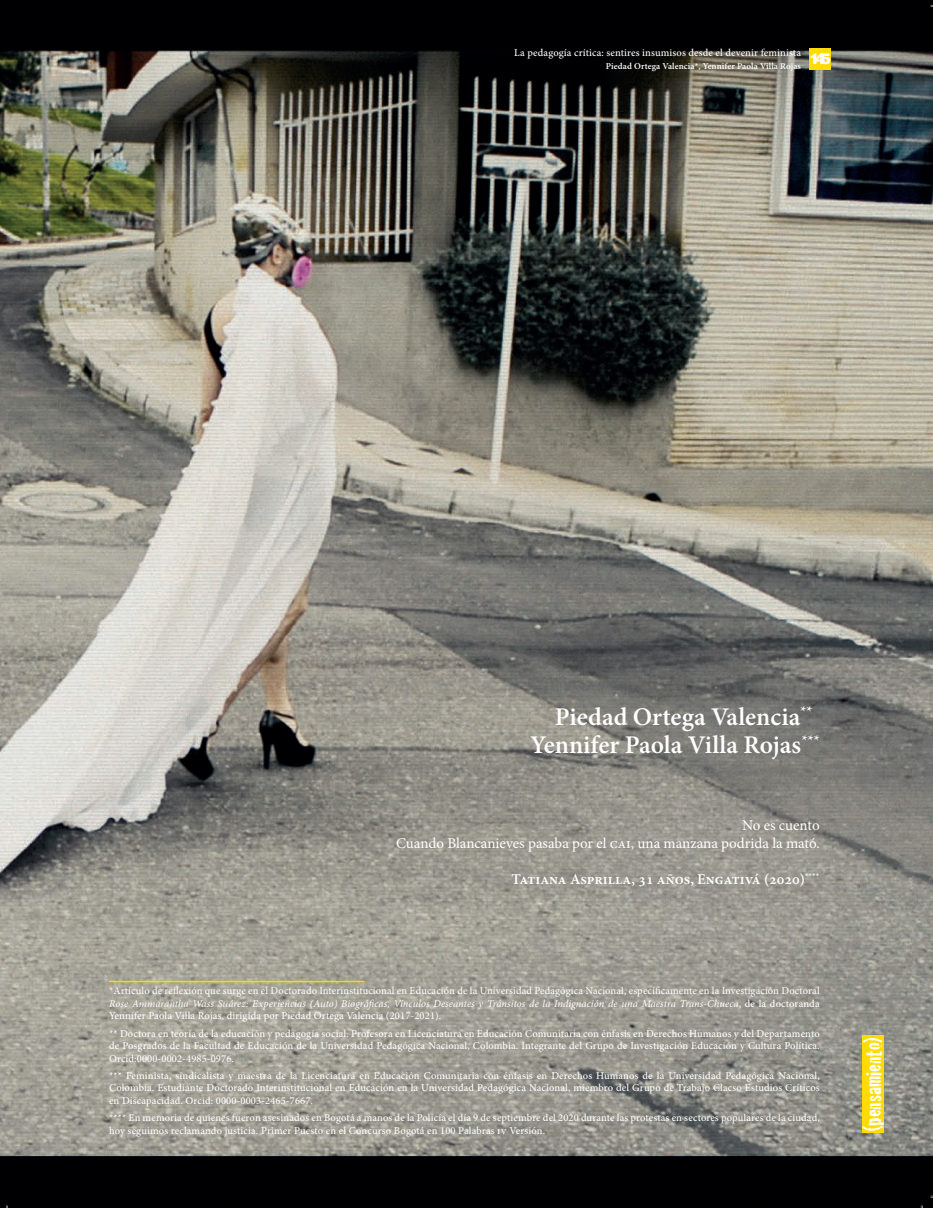
<style>
.page{position:relative;width:933px;height:1208px;background:#fff}
.page>*{position:absolute;margin:0;border:0;box-sizing:border-box;transform-origin:0 0}
.t1{font:600 25.5px/28.5px "Minion Pro";letter-spacing:-.01em;color:#fff;text-align:right}
.t2{font:22.5px "Cracked";color:#fff}
.t3{font:15px/18px "Minion Pro";color:#fff;text-align:right}
.t4{font:600 15px "Minion Pro";color:#fff}
.t5{font:900 15px "Helvetica";color:#fff}
.t6{font:500 10.5px/12.6px "Minion Pro";letter-spacing:.01em;color:#fff;text-align:justify}
.t7{font:10.5px/12.6px "Minion Pro";letter-spacing:.01em;color:#fff;text-align:justify}
.t8{font:600 9px "Minion Pro";color:#fff}
.s1{font-style:italic}
.s2{font-weight:500}
</style>
<div class="page">
<img style="left:0;top:0;width:932px;height:1208px">
<div style="left:862px;top:1035px;width:21px;height:98px;background:#ffdc01"></div>
<div style="left:809px;top:48px;width:21px;height:21px;background:#ffdc01"></div>
<hr style="left:109px;top:981px;width:255px;height:1px;background:#ffdc01">
<svg style="left:0;top:0;width:8px;height:7px"></svg>
<svg style="left:456px;top:1207px;width:16px;height:1px"></svg>
<svg style="left:932px;top:593px;width:1px;height:17px"></svg>
<p class="t6" style="left:514px;top:47px;width:288px">La pedagogía crítica: sentires insumisos desde el devenir feminista</p>
<p class="t8" style="left:605px;top:60px;width:197px">Piedad Ortega Valencia*, Yennifer Paola Villa Rojas</p>
<h3 class="t5" style="left:809px;top:49px;width:23px">145</h3>
<h1 class="t1" style="left:530px;top:702px;width:291px">Piedad Ortega Valencia<sup>**<br></sup>Yennifer Paola Villa Rojas<sup>***</sup></h1>
<h3 class="t3" style="left:396px;top:816px;width:425px">No es cuento<br>Cuando Blancanieves pasaba por el cai, una manzana podrida la mató.</h3>
<h3 class="t4" style="left:511px;top:869px;width:309px">Tatiana Asprilla, 31 años, Engativá (2020)<sup>****</sup></h3>
<p class="t7" style="left:109px;top:985px;width:712px">*Artículo de reflexión que surge en el Doctorado Interinstitucional en Educación de la Universidad Pedagógica Nacional, específicamente en la Investigación Doctoral <span class="s1">Rose Ammarantha Wass Suárez: Experiencias (Auto) Biográficas, Vínculos Deseantes y Tránsitos de la Indignación de una Maestra Trans-Chueca</span><span class="s2">, de la doctoranda Yennifer Paola Villa Rojas, dirigida por Piedad Ortega Valencia (2017-2021).</span></p>
<p class="t6" style="left:109px;top:1027px;width:712px">** Doctora en teoría de la educación y pedagogía social. Profesora en Licenciatura en Educación Comunitaria con énfasis en Derechos Humanos y del Departamento de Posgrados de la Facultad de Educación de la Universidad Pedagógica Nacional, Colombia. Integrante del Grupo de Investigación Educación y Cultura Política.<br>Orcid:0000-0002-4985-0976.</p>
<p class="t6" style="left:109px;top:1069px;width:712px">*** Feminista, sindicalista y maestra de la Licenciatura en Educación Comunitaria con énfasis en Derechos Humanos de la Universidad Pedagógica Nacional, Colombia. Estudiante Doctorado Interinstitucional en Educación en la Universidad Pedagógica Nacional, miembro del Grupo de Trabajo Clacso Estudios Críticos en Discapacidad. Orcid: 0000-0003-2465-7667.</p>
<p class="t6" style="left:109px;top:1111px;width:712px">**** En memoria de quienes fueron asesinados en Bogotá a manos de la Policía el día 9 de septiembre del 2020 durante las protestas en sectores populares de la ciudad, hoy seguimos reclamando justicia. Primer Puesto en el Concurso Bogotá en 100 Palabras iv Versión.</p>
<h2 class="t2" style="left:855px;top:1131px;width:95px;rotate:-90deg">(pensamiento)</h2>
</div>
